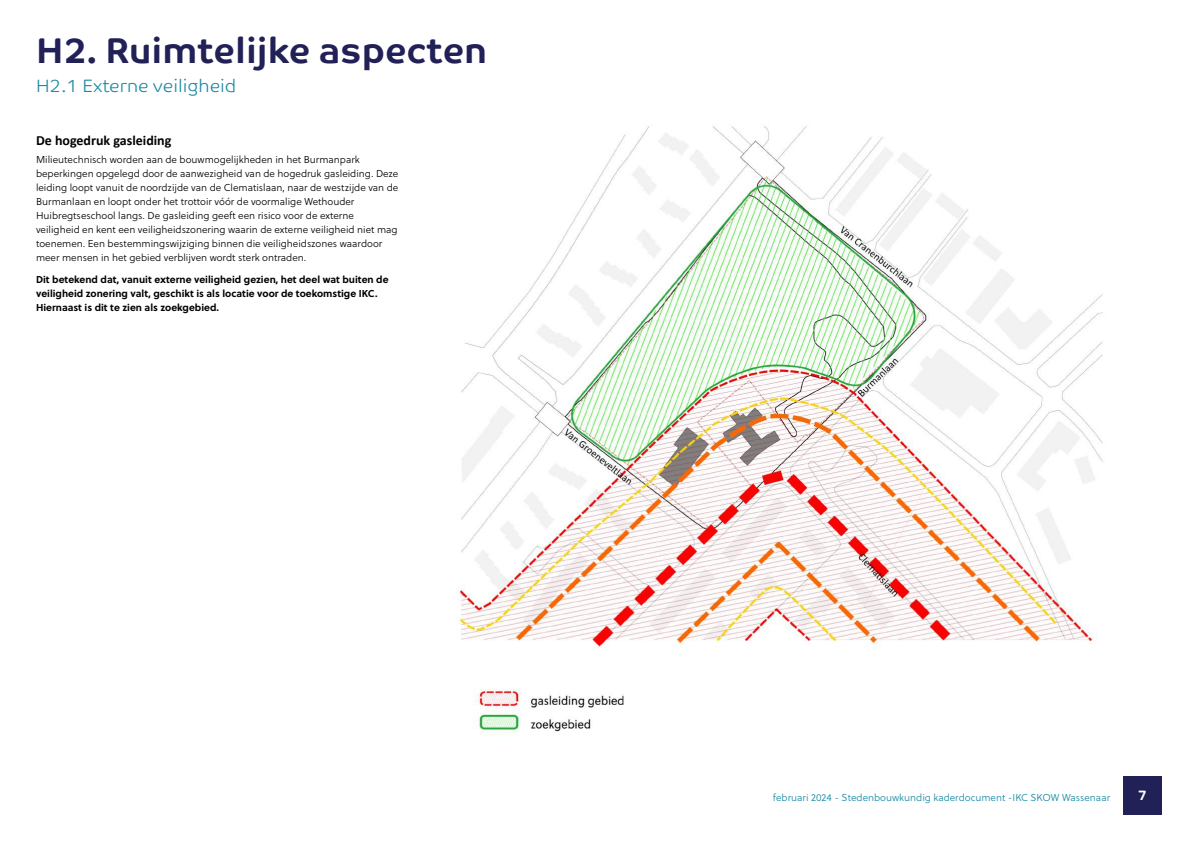
<style>
.page{position:relative;width:1191px;height:842px;background:#fff}
.page>*{position:absolute;margin:0;border:0;box-sizing:border-box;transform-origin:0 0}
.t1{font:700 36px "Co Text";color:#212157}
.t2{font:300 18px "Co Text";color:#1c89a2}
.t3{font:700 14px "Calibri";color:#000}
.t4{font:700 14px "Co Text";color:#fff}
.t5{font:300 10px/14px "Soleil";color:#000}
.t6{font:700 10px/14px "Soleil";color:#000}
.t7{font:300 10px "Soleil";color:#1589a2}
</style>
<div class="page">
<img style="left:457px;top:126px;width:705px;height:680px">
<div style="left:1123px;top:776px;width:38px;height:38px;background:#212157"></div>
<h1 class="t1" style="left:36px;top:35px;width:453px">H2. Ruimtelijke aspecten</h1>
<h2 class="t2" style="left:36px;top:78px;width:202px">H2.1 Externe veiligheid</h2>
<h3 class="t3" style="left:36px;top:134px;width:137px">De hogedruk gasleiding</h3>
<p class="t5" style="left:36px;top:154px;width:364px">Milieutechnisch worden aan de bouwmogelijkheden in het Burmanpark beperkingen opgelegd door de aanwezigheid van de hogedruk gasleiding. Deze leiding loopt vanuit de noordzijde van de Clematislaan, naar de westzijde van de Burmanlaan en loopt onder het trottoir vóór de voormalige Wethouder Huibregtseschool langs. De gasleiding geeft een risico voor de externe veiligheid en kent een veiligheidszonering waarin de externe veiligheid niet mag toenemen. Een bestemmingswijziging binnen die veiligheidszones waardoor meer mensen in het gebied verblijven wordt sterk ontraden.</p>
<p class="t6" style="left:36px;top:274px;width:354px">Dit betekend dat, vanuit externe veiligheid gezien, het deel wat buiten de veiligheid zonering valt, geschikt is als locatie voor de toekomstige IKC.<br>Hiernaast is dit te zien als zoekgebied.</p>
<p class="t7" style="left:773px;top:793px;width:339px">februari 2024 - Stedenbouwkundig kaderdocument -IKC SKOW Wassenaar</p>
<h3 class="t4" style="left:1137px;top:789px;width:11px">7</h3>
</div>
